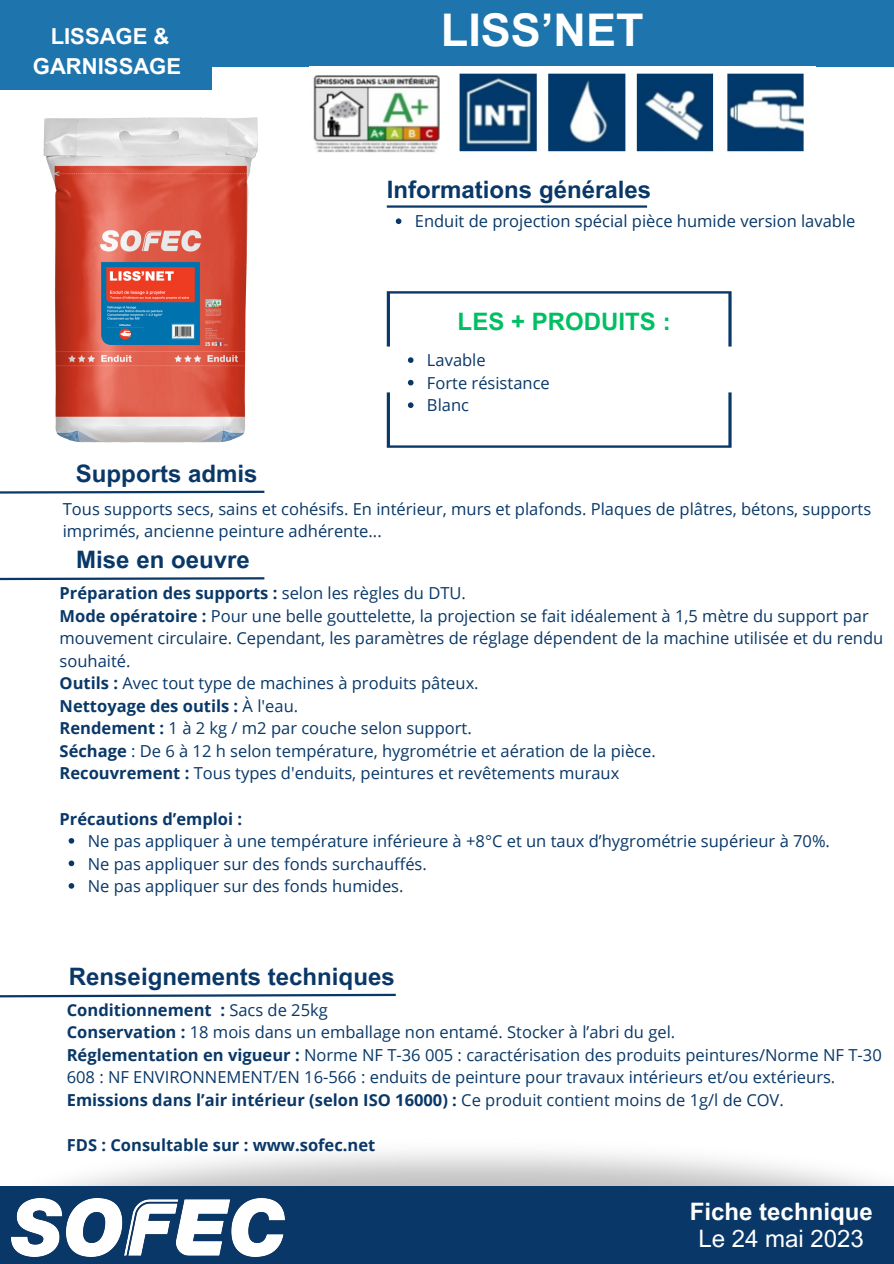
<style>
.page{position:relative;width:894px;height:1264px;background:#fff}
.page>*{position:absolute;margin:0;border:0;box-sizing:border-box;transform-origin:0 0}
.t1{font:700 45px "Arial MT Pro";color:#fff}
.t2{font:700 24px "Arial MT Pro";color:#093868}
.t3{font:700 24px "Arial MT Pro";color:#fff}
.t4{font:700 24px "Arial MT Pro";color:#00bf63}
.t5{font:24px "Arial MT Pro";color:#fff}
.t6{font:700 22.05px/30.3px "Arial MT Pro";color:#fff;text-align:center}
.t7{font:16.5px/22.5px "Open Sans";color:#093868}
.t8{font:700 16.5px "Open Sans";color:#093868}
.s1{font-weight:400}
.s2{font-weight:700}
</style>
<div class="page">
<div style="left:0;top:0;width:211px;height:89px;background:#1e75ad"></div>
<div style="left:202px;top:0;width:691px;height:66px;background:#1e75ad"></div>
<svg style="left:386px;top:291px;width:345px;height:55px"></svg>
<hr style="left:386px;top:205px;width:261px;height:3px;background:#093868">
<svg style="left:0;top:490px;width:265px;height:4px"></svg>
<svg style="left:0;top:577px;width:265px;height:4px"></svg>
<svg style="left:0;top:993px;width:396px;height:5px"></svg>
<div style="left:0;top:1186px;width:893px;height:77px;background:#093868"></div>
<img style="left:12px;top:1198px;width:272px;height:57px">
<img style="left:313px;top:73px;width:491px;height:80px">
<img style="left:43px;top:117px;width:215px;height:326px">
<svg style="left:69px;top:838px;width:5px;height:5px"></svg>
<svg style="left:69px;top:860px;width:5px;height:6px"></svg>
<svg style="left:69px;top:883px;width:5px;height:5px"></svg>
<svg style="left:395px;top:218px;width:6px;height:6px"></svg>
<svg style="left:408px;top:357px;width:5px;height:6px"></svg>
<svg style="left:408px;top:380px;width:5px;height:5px"></svg>
<svg style="left:386px;top:392px;width:345px;height:56px"></svg>
<p class="t6" style="left:33px;top:24px;width:150px">LISSAGE &amp;<br>GARNISSAGE</p>
<p class="t2" style="left:76px;top:464px;width:183px">Supports admis</p>
<p class="t1" style="left:440px;top:13px;width:204px">LISS’NET</p>
<p class="t2" style="left:386px;top:180px;width:266px">Informations générales</p>
<p class="t7" style="left:415px;top:210px;width:442px">Enduit de projection spécial pièce humide version lavable</p>
<p class="t4" style="left:457px;top:312px;width:214px">LES + PRODUITS :</p>
<p class="t7" style="left:427px;top:348px;width:60px">Lavable</p>
<p class="t7" style="left:427px;top:371px;width:124px">Forte résistance</p>
<p class="t7" style="left:427px;top:394px;width:44px">Blanc</p>
<p class="t7" style="left:63px;top:497px;width:809px">Tous supports secs, sains et cohésifs. En intérieur, murs et plafonds. Plaques de plâtres, bétons, supports imprimés, ancienne peinture adhérente...</p>
<p class="t2" style="left:76px;top:551px;width:175px">Mise en oeuvre</p>
<p class="t8" style="left:60px;top:581px;width:408px">Préparation des supports : <span class="s1">selon les règles du DTU.</span></p>
<p class="t7" style="left:60px;top:604px;width:825px"><span class="s2">Mode opératoire :</span> Pour une belle gouttelette, la projection se fait idéalement à 1,5 mètre du support par mouvement circulaire. Cependant, les paramètres de réglage dépendent de la machine utilisée et du rendu souhaité.</p>
<p class="t7" style="left:60px;top:671px;width:420px"><span class="s2">Outils :</span> Avec tout type de machines à produits pâteux.</p>
<p class="t8" style="left:60px;top:694px;width:240px">Nettoyage des outils : <span class="s1">À l'eau.</span></p>
<p class="t7" style="left:60px;top:716px;width:413px"><span class="s2">Rendement :</span> 1 à 2 kg / m2 par couche selon support.</p>
<p class="t7" style="left:60px;top:739px;width:597px"><span class="s2">Séchage</span> : De 6 à 12 h selon température, hygrométrie et aération de la pièce.</p>
<p class="t7" style="left:60px;top:761px;width:561px"><span class="s2">Recouvrement :</span> Tous types d'enduits, peintures et revêtements muraux</p>
<p class="t8" style="left:60px;top:806px;width:184px">Précautions d’emploi :</p>
<p class="t7" style="left:88px;top:829px;width:743px">Ne pas appliquer à une température inférieure à +8°C et un taux d’hygrométrie supérieur à 70%.</p>
<p class="t7" style="left:88px;top:851px;width:340px">Ne pas appliquer sur des fonds surchauffés.</p>
<p class="t7" style="left:88px;top:874px;width:317px">Ne pas appliquer sur des fonds humides.</p>
<p class="t2" style="left:69px;top:967px;width:327px">Renseignements techniques</p>
<p class="t8" style="left:67px;top:997px;width:262px">Conditionnement : <span class="s1">Sacs de 25kg</span></p>
<p class="t7" style="left:67px;top:1020px;width:610px"><span class="s2">Conservation :</span> 18 mois dans un emballage non entamé. Stocker à l’abri du gel.</p>
<p class="t7" style="left:67px;top:1042px;width:816px"><span class="s2">Réglementation en vigueur :</span> Norme NF T-36 005 : caractérisation des produits peintures/Norme NF T-30<br>608 : NF ENVIRONNEMENT/EN 16-566 : enduits de peinture pour travaux intérieurs et/ou extérieurs.</p>
<p class="t8" style="left:67px;top:1087px;width:718px">Emissions dans l’air intérieur (selon ISO 16000) : <span class="s1">Ce produit contient moins de 1g/l de COV.</span></p>
<p class="t8" style="left:67px;top:1133px;width:310px">FDS : Consultable sur : www.sofec.net</p>
<p class="t3" style="left:689px;top:1202px;width:184px">Fiche technique</p>
<p class="t5" style="left:698px;top:1229px;width:167px">Le 24 mai 2023</p>
</div>
